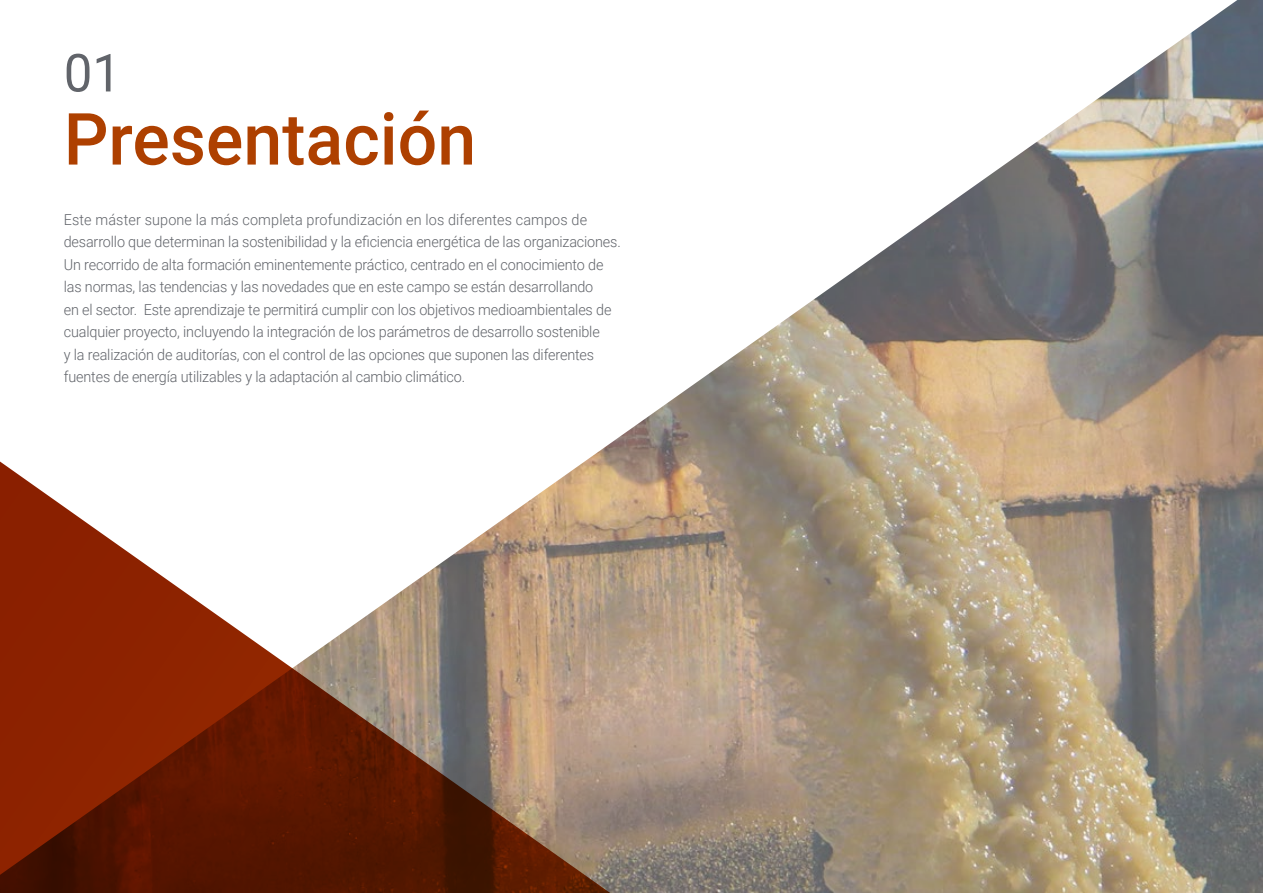
<style>
.page{position:relative;width:1263px;height:893px;background:#fff}
.page>*{position:absolute;margin:0;border:0;box-sizing:border-box;transform-origin:0 0}
.t1{font:500 72px "Roboto";color:#ae4000}
.t2{font:52.5px "Roboto";color:#61646a}
.t3{font:300 15px/22.5px "Roboto";letter-spacing:-.01em;color:#61646a;scale:.96 1}
</style>
<div class="page">
<img style="left:607px;top:0;width:656px;height:893px">
<svg style="left:0;top:446px;width:640px;height:447px"></svg>
<h2 class="t2" style="left:64px;top:36px;width:59px">01</h2>
<h1 class="t1" style="left:64px;top:89px;width:414px">Presentación</h1>
<p class="t3" style="left:64px;top:207px;width:582px">Este máster supone la más completa profundización en los diferentes campos de desarrollo que determinan la sostenibilidad y la eficiencia energética de las organizaciones.<br>Un recorrido de alta formación eminentemente práctico, centrado en el conocimiento de las normas, las tendencias y las novedades que en este campo se están desarrollando<br>en el sector. Este aprendizaje te permitirá cumplir con los objetivos medioambientales de cualquier proyecto, incluyendo la integración de los parámetros de desarrollo sostenible<br>y la realización de auditorías, con el control de las opciones que suponen las diferentes fuentes de energía utilizables y la adaptación al cambio climático.</p>
</div>
